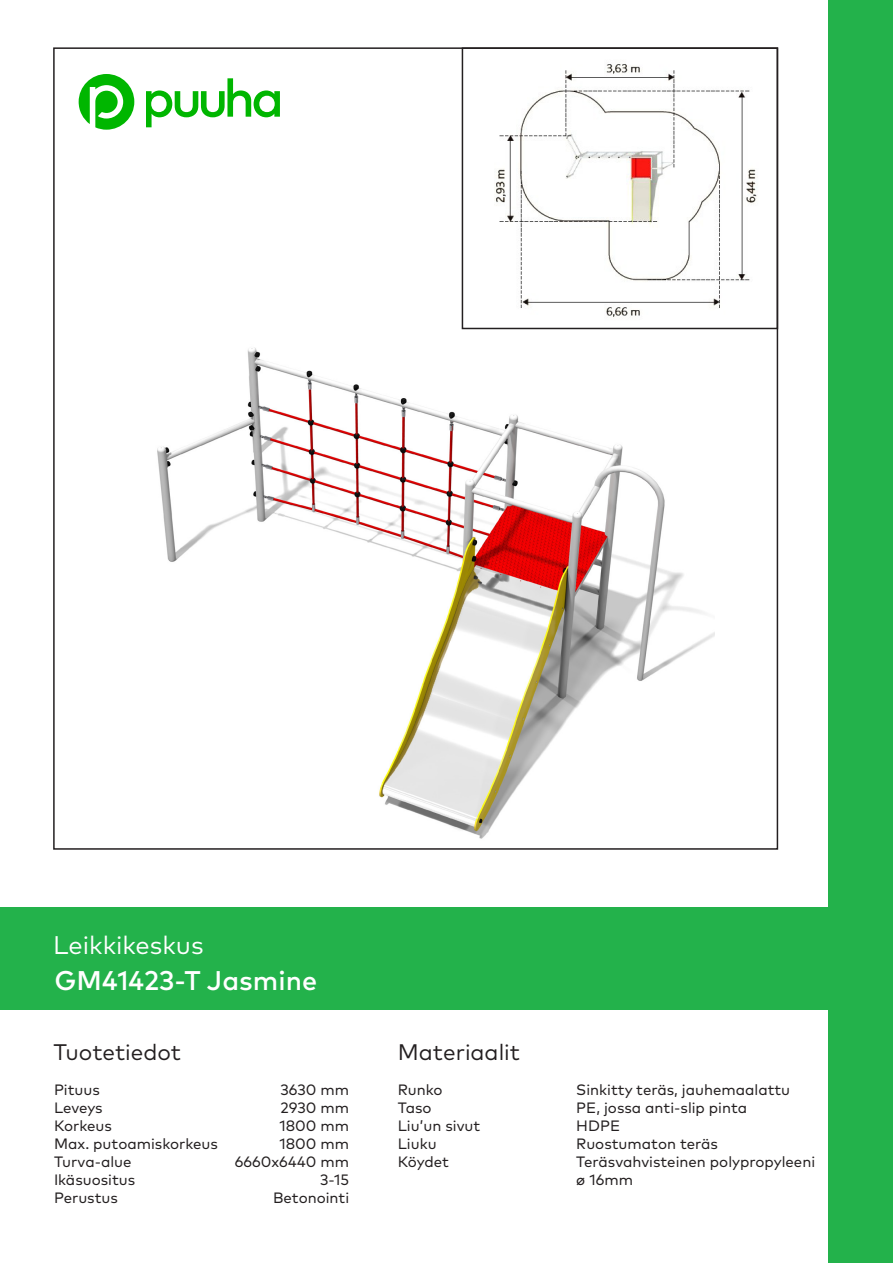
<style>
.page{position:relative;width:893px;height:1263px;background:#fff}
.page>*{position:absolute;margin:0;border:0;box-sizing:border-box;transform-origin:0 0}
.TUOTENUMERO{font:500 27px "Mark Pro";color:#fff}
.TUOTERYHMÄ{font:25.5px "Mark Pro";color:#fff}
.TUOTE_MATERIAALI{font:22.5px "Mark Pro";color:#231f20}
.Tiedot{font:15px "Mark Pro";color:#231f20}
.Numerot{font:15px "Mark Pro";color:#231f20}
</style>
<div class="page">
<img style="left:496px;top:64px;width:261px;height:253px">
<img style="left:157px;top:329px;width:558px;height:510px">
<div style="left:828px;top:0;width:65px;height:1263px;background:#23b24b"></div>
<div style="left:0;top:907px;width:884px;height:102px;background:#23b24b"></div>
<svg style="left:79px;top:74px;width:55px;height:56px"></svg>
<svg style="left:146px;top:78px;width:134px;height:49px"></svg>
<div style="left:462px;top:47px;width:316px;height:282px;border:2px solid #231f20"></div>
<p class="TUOTERYHMÄ" style="left:53px;top:926px;width:152px">Leikkikeskus</p>
<p class="TUOTENUMERO" style="left:54px;top:960px;width:264px">GM41423-T Jasmine</p>
<p class="TUOTE_MATERIAALI" style="left:53px;top:1035px;width:129px">Tuotetiedot</p>
<p class="TUOTE_MATERIAALI" style="left:398px;top:1035px;width:124px">Materiaalit</p>
<p class="Tiedot" style="left:54px;top:1078px;width:47px">Pituus</p>
<p class="Tiedot" style="left:54px;top:1096px;width:50px">Leveys</p>
<p class="Tiedot" style="left:54px;top:1114px;width:59px">Korkeus</p>
<p class="Tiedot" style="left:54px;top:1132px;width:165px">Max. putoamiskorkeus</p>
<p class="Tiedot" style="left:54px;top:1150px;width:79px">Turva-alue</p>
<p class="Tiedot" style="left:54px;top:1168px;width:83px">Ikäsuositus</p>
<p class="Tiedot" style="left:54px;top:1186px;width:65px">Perustus</p>
<p class="Tiedot" style="left:398px;top:1078px;width:46px">Runko</p>
<p class="Tiedot" style="left:398px;top:1096px;width:35px">Taso</p>
<p class="Tiedot" style="left:398px;top:1114px;width:84px">Liu’un sivut</p>
<p class="Tiedot" style="left:398px;top:1132px;width:40px">Liuku</p>
<p class="Tiedot" style="left:398px;top:1150px;width:53px">Köydet</p>
<p class="Numerot" style="left:280px;top:1078px;width:70px">3630 mm</p>
<p class="Numerot" style="left:281px;top:1096px;width:70px">2930 mm</p>
<p class="Numerot" style="left:279px;top:1114px;width:71px">1800 mm</p>
<p class="Numerot" style="left:279px;top:1132px;width:71px">1800 mm</p>
<p class="Numerot" style="left:235px;top:1150px;width:116px">6660x6440 mm</p>
<p class="Tiedot" style="left:320px;top:1168px;width:31px">3-15</p>
<p class="Tiedot" style="left:273px;top:1186px;width:78px">Betonointi</p>
<p class="Tiedot" style="left:576px;top:1078px;width:215px">Sinkitty teräs, jauhemaalattu</p>
<p class="Tiedot" style="left:576px;top:1096px;width:172px">PE, jossa anti-slip pinta</p>
<p class="Tiedot" style="left:576px;top:1114px;width:45px">HDPE</p>
<p class="Tiedot" style="left:576px;top:1132px;width:143px">Ruostumaton teräs</p>
<p class="Tiedot" style="left:576px;top:1150px;width:240px">Teräsvahvisteinen polypropyleeni</p>
<p class="Tiedot" style="left:576px;top:1168px;width:58px">ø 16mm</p>
</div>
